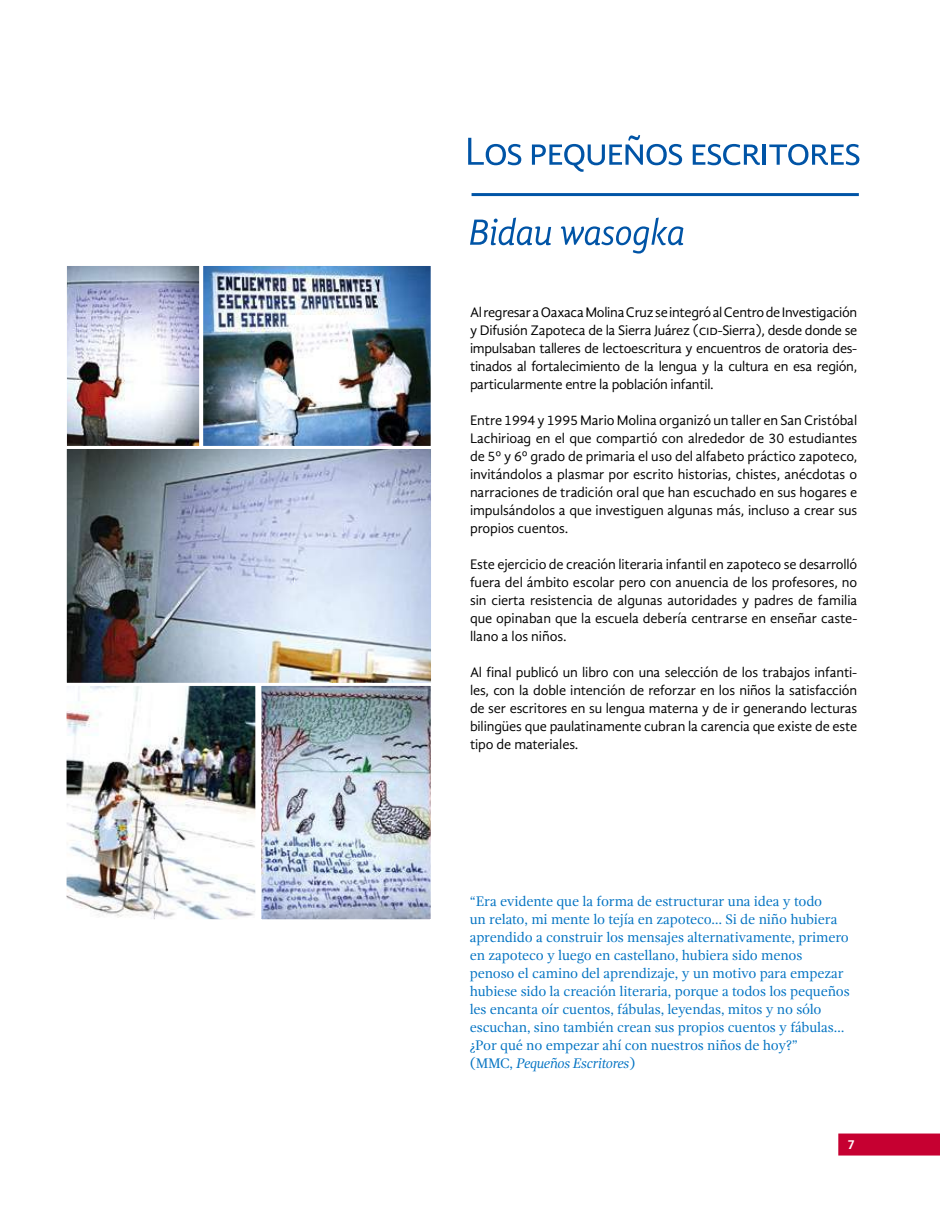
<style>
.page{position:relative;width:940px;height:1210px;background:#fff}
.page>*{position:absolute;margin:0;border:0;box-sizing:border-box;transform-origin:0 0}
.t1{font:14.25px/18px "Gandhi Sans";letter-spacing:-.01em;color:#000;text-align:justify}
.t2{font:14.25px/18px "Gandhi Serif";letter-spacing:-.01em;color:#0072c2}
.t3{font:700 13.5px "Gandhi Sans";color:#fff}
.s1{font-style:italic}
</style>
<div class="page">
<hr style="left:471px;top:193px;width:387px;height:3px;background:#0054a6">
<svg style="left:468px;top:138px;width:53px;height:27px"></svg>
<svg style="left:532px;top:135px;width:150px;height:37px"></svg>
<svg style="left:692px;top:144px;width:67px;height:21px"></svg>
<hr style="left:762px;top:144px;width:3px;height:21px;background:#0054a6">
<svg style="left:769px;top:144px;width:90px;height:21px"></svg>
<img style="left:68px;top:267px;width:362px;height:415px">
<div style="left:64px;top:446px;width:370px;height:240px;border:3px solid #fff"></div>
<img style="left:68px;top:687px;width:186px;height:231px">
<div style="left:64px;top:683px;width:194px;height:239px;border:3px solid #fff"></div>
<img style="left:262px;top:687px;width:167px;height:231px">
<div style="left:258px;top:683px;width:175px;height:239px;border:3px solid #fff"></div>
<div style="left:64px;top:263px;width:138px;height:186px;border:3px solid #fff"></div>
<div style="left:200px;top:263px;width:234px;height:186px;border:3px solid #fff"></div>
<svg style="left:470px;top:217px;width:81px;height:28px"></svg>
<svg style="left:560px;top:217px;width:123px;height:36px"></svg>
<div style="left:838px;top:1133px;width:101px;height:22px;background:#c60031"></div>
<p class="t1" style="left:470px;top:303px;width:389px">Al regresar a Oaxaca Molina Cruz se integró al Centro de Investigación y Difusión Zapoteca de la Sierra Juárez (cid-Sierra), desde donde se impulsaban talleres de lectoescritura y encuentros de oratoria des&shy;tinados al fortalecimiento de la lengua y la cultura en esa región, particularmente entre la población infantil.</p>
<p class="t1" style="left:470px;top:411px;width:389px">Entre 1994 y 1995 Mario Molina organizó un taller en San Cristóbal Lachirioag en el que compartió con alrededor de 30 estudiantes de 5º y 6º grado de primaria el uso del alfabeto práctico zapoteco, invitándolos a plasmar por escrito historias, chistes, anécdotas o narraciones de tradición oral que han escuchado en sus hogares e impulsándolos a que investiguen algunas más, incluso a crear sus propios cuentos.</p>
<p class="t1" style="left:470px;top:555px;width:389px">Este ejercicio de creación literaria infantil en zapoteco se desarrolló fuera del ámbito escolar pero con anuencia de los profesores, no sin cierta resistencia de algunas autoridades y padres de familia que opinaban que la escuela debería centrarse en enseñar caste&shy;llano a los niños.</p>
<p class="t1" style="left:470px;top:663px;width:389px">Al final publicó un libro con una selección de los trabajos infanti&shy;les, con la doble intención de reforzar en los niños la satisfacción de ser escritores en su lengua materna y de ir generando lecturas bilingües que paulatinamente cubran la carencia que existe de este tipo de materiales.</p>
<p class="t2" style="left:469px;top:892px;width:381px">“Era evidente que la forma de estructurar una idea y todo<br>un relato, mi mente lo tejía en zapoteco… Si de niño hubiera aprendido a construir los mensajes alternativamente, primero en zapoteco y luego en castellano, hubiera sido menos penoso el camino del aprendizaje, y un motivo para empezar hubiese sido la creación literaria, porque a todos los pequeños les encanta oír cuentos, fábulas, leyendas, mitos y no sólo escuchan, sino también crean sus propios cuentos y fábulas… ¿Por qué no empezar ahí con nuestros niños de hoy?”<br>(MMC, <span class="s1">Pequeños Escritores</span>)</p>
<p class="t3" style="left:847px;top:1136px;width:9px">7</p>
</div>
